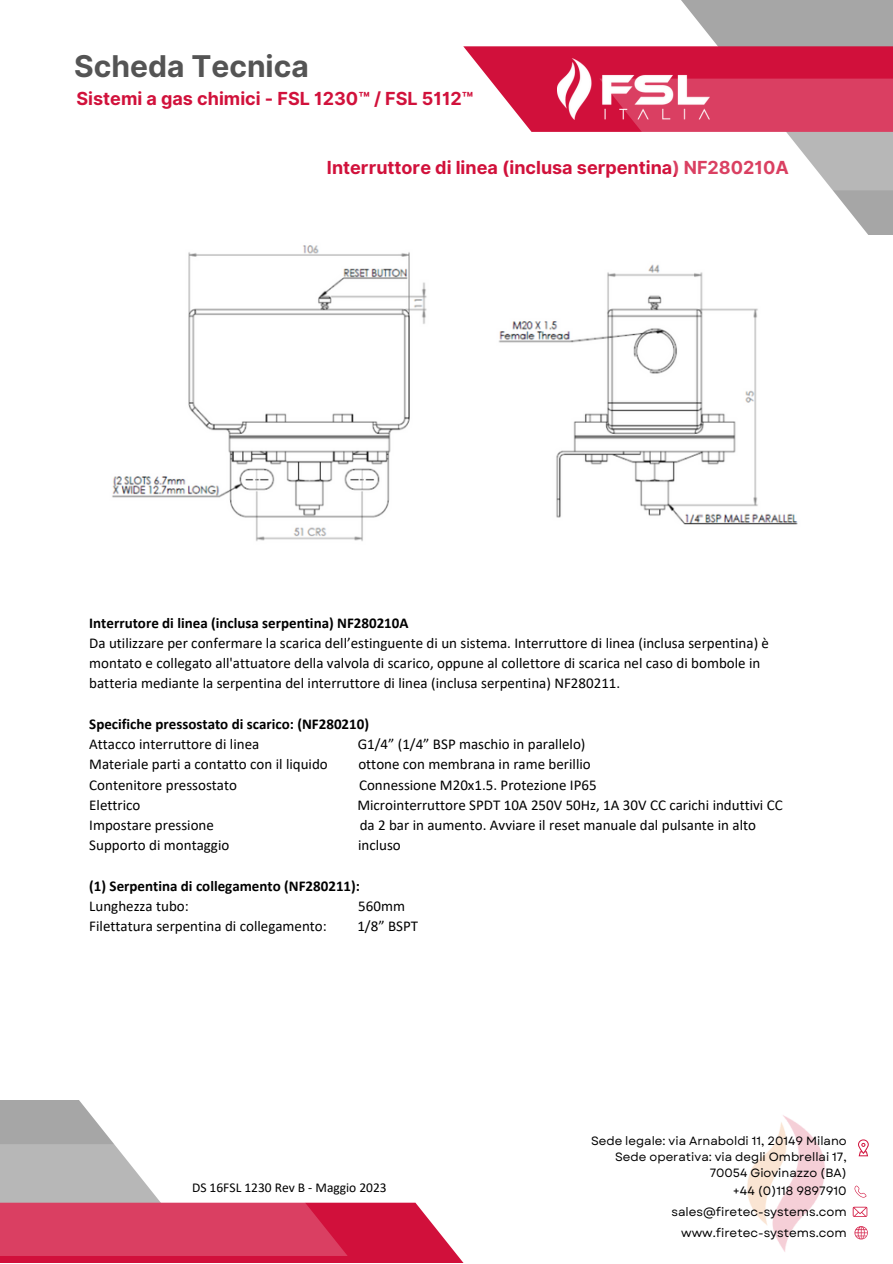
<style>
.page{position:relative;width:893px;height:1264px;background:#fff}
.page>*{position:absolute;margin:0;border:0;box-sizing:border-box;transform-origin:0 0}
.t1{font:700 30px "Inter";color:#545454}
.t2{font:700 18px "Inter";color:#d1113b}
.t3{font:15px/20.2px "Calibri";color:#000}
.t4{font:700 15px "Calibri";color:#000}
.t5{font:13.5px "Calibri";color:#000}
.t6{font:12.15px "Garet";color:#000}
.t7{font:12px/16px "Garet";color:#000;text-align:right}
</style>
<div class="page">
<svg style="left:0;top:1100px;width:114px;height:44px;fill:#a6a6a6"></svg>
<svg style="left:0;top:1144px;width:463px;height:118px"></svg>
<img style="left:112px;top:245px;width:686px;height:296px">
<svg style="left:681px;top:0;width:211px;height:234px;fill:#a6a6a6"></svg>
<svg style="left:463px;top:46px;width:429px;height:144px"></svg>
<img style="left:747px;top:1115px;width:78px;height:137px">
<svg style="left:858px;top:1139px;width:10px;height:17px"></svg>
<svg style="left:854px;top:1185px;width:12px;height:12px"></svg>
<svg style="left:852px;top:1206px;width:15px;height:10px"></svg>
<svg style="left:854px;top:1226px;width:13px;height:13px"></svg>
<img style="left:557px;top:59px;width:152px;height:61px">
<p class="t1" style="left:74px;top:48px;width:236px">Scheda Tecnica</p>
<p class="t2" style="left:76px;top:88px;width:398px">Sistemi a gas chimici - FSL 1230™ / FSL 5112™</p>
<p class="t2" style="left:327px;top:156px;width:463px">Interruttore di linea (inclusa serpentina) NF280210A</p>
<p class="t4" style="left:89px;top:616px;width:321px">Interrutore di linea (inclusa serpentina) NF280210A</p>
<p class="t3" style="left:89px;top:634px;width:681px">Da utilizzare per confermare la scarica dell’estinguente di un sistema. Interruttore di linea (inclusa serpentina) è montato e collegato all'attuatore della valvola di scarico, oppune al collettore di scarica nel caso di bombole in batteria mediante la serpentina del interruttore di linea (inclusa serpentina) NF280211.</p>
<p class="t4" style="left:89px;top:717px;width:281px">Specifiche pressostato di scarico: (NF280210)</p>
<p class="t3" style="left:89px;top:735px;width:172px">Attacco interruttore di linea</p>
<p class="t3" style="left:357px;top:735px;width:229px">G1/4” (1/4” BSP maschio in parallelo)</p>
<p class="t3" style="left:89px;top:755px;width:240px">Materiale parti a contatto con il liquido</p>
<p class="t3" style="left:358px;top:755px;width:234px">ottone con membrana in rame berillio</p>
<p class="t3" style="left:89px;top:775px;width:149px">Contenitore pressostato</p>
<p class="t3" style="left:359px;top:775px;width:239px">Connessione M20x1.5. Protezione IP65</p>
<p class="t3" style="left:89px;top:796px;width:53px">Elettrico</p>
<p class="t3" style="left:357px;top:796px;width:427px">Microinterruttore SPDT 10A 250V 50Hz, 1A 30V CC carichi induttivi CC</p>
<p class="t3" style="left:89px;top:816px;width:126px">Impostare pressione</p>
<p class="t3" style="left:359px;top:816px;width:398px">da 2 bar in aumento. Avviare il reset manuale dal pulsante in alto</p>
<p class="t3" style="left:89px;top:836px;width:141px">Supporto di montaggio</p>
<p class="t3" style="left:358px;top:836px;width:44px">incluso</p>
<p class="t4" style="left:89px;top:879px;width:272px">(1) Serpentina di collegamento (NF280211):</p>
<p class="t3" style="left:89px;top:897px;width:101px">Lunghezza tubo:</p>
<p class="t3" style="left:358px;top:897px;width:48px">560mm</p>
<p class="t3" style="left:89px;top:917px;width:239px">Filettatura serpentina di collegamento:</p>
<p class="t3" style="left:357px;top:917px;width:62px">1/8” BSPT</p>
<p class="t5" style="left:192px;top:1181px;width:196px">DS 16FSL 1230 Rev B - Maggio 2023</p>
<p class="t7" style="left:591px;top:1132px;width:257px">Sede legale: via Arnaboldi 11, 20149 Milano</p>
<p class="t7" style="left:615px;top:1148px;width:233px">Sede operativa: via degli Ombrellai 17,<br>70054 Giovinazzo (BA)</p>
<p class="t6" style="left:733px;top:1181px;width:115px">+44 (0)118 9897910</p>
<p class="t6" style="left:671px;top:1202px;width:177px">sales@firetec-systems.com</p>
<p class="t6" style="left:681px;top:1223px;width:167px">www.firetec-systems.com</p>
</div>
